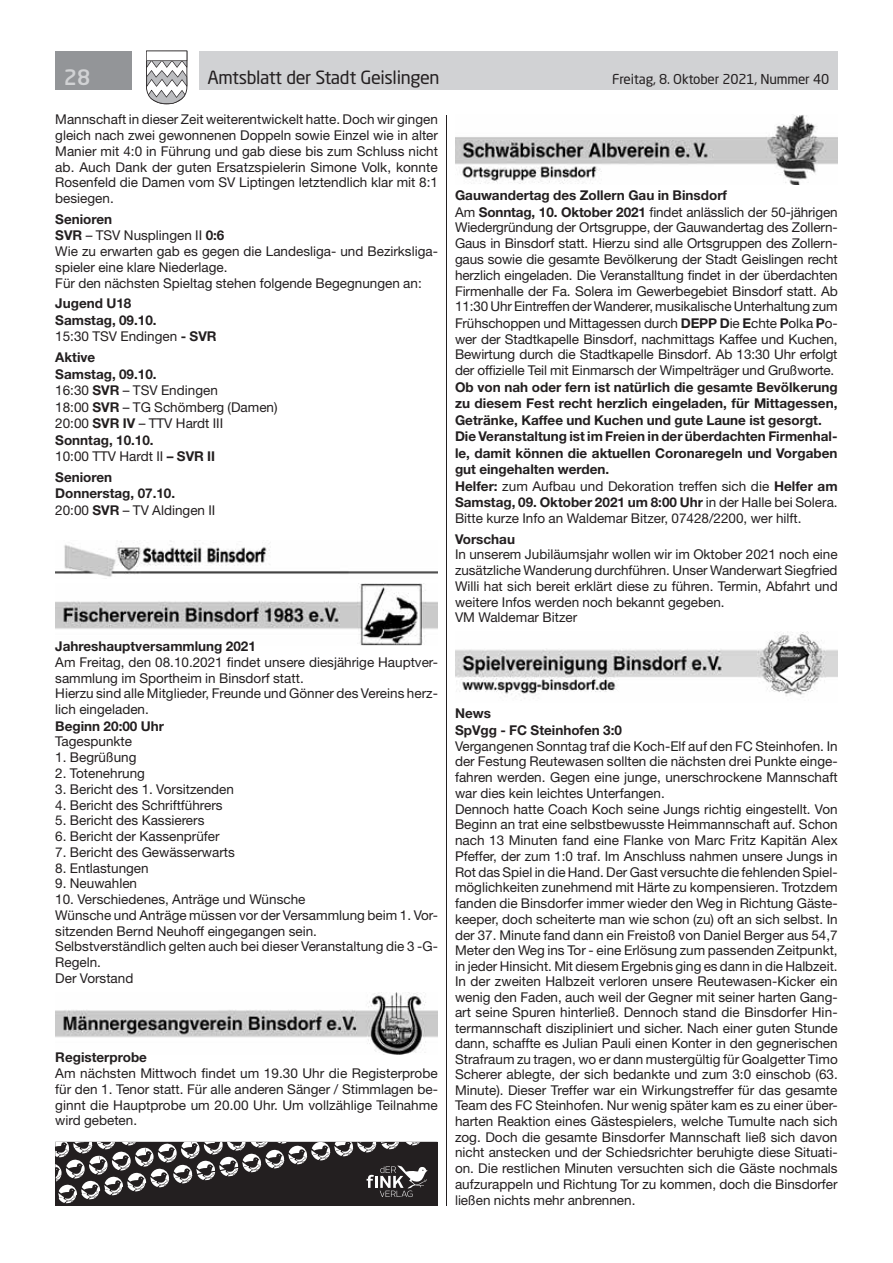
<style>
.page{position:relative;width:893px;height:1263px;background:#fff}
.page>*{position:absolute;margin:0;border:0;box-sizing:border-box;transform-origin:0 0}
.t1{font:500 21px "Neo Sans Std";color:#d1d2d4}
.t2{font:18px "Neo Sans Std";letter-spacing:-.02em;color:#231f20}
.t3{font:13.5px/15.6px "Helvetica Neue LT Std";color:#231f20}
.t4{font:700 13.5px/16.4px "Helvetica Neue LT Std";color:#231f20}
.t5{font:13.5px "Neo Sans Std";letter-spacing:-.015em;color:#231f20}
.s1{font-weight:700}
.s2{font-weight:400}
</style>
<div class="page">
<div style="left:199px;top:51px;width:639px;height:38px;background:#d1d2d4"></div>
<div style="left:55px;top:51px;width:77px;height:38px;background:#939598"></div>
<svg style="left:146px;top:51px;width:41px;height:53px"></svg>
<hr style="left:446px;top:115px;width:1px;height:1090px;background:#231f20">
<img style="left:55px;top:540px;width:383px;height:37px">
<img style="left:55px;top:584px;width:383px;height:61px">
<img style="left:55px;top:992px;width:383px;height:63px">
<img style="left:455px;top:115px;width:383px;height:69px">
<img style="left:455px;top:632px;width:383px;height:64px">
<svg style="left:55px;top:1142px;width:383px;height:63px;background:#4b4849"></svg>
<h1 class="t1" style="left:64px;top:64px;width:28px">28</h1>
<h2 class="t2" style="left:207px;top:66px;width:234px">Amtsblatt der Stadt Geislingen</h2>
<p class="t5" style="left:612px;top:71px;width:218px">Freitag, 8. Oktober 2021, Nummer 40</p>
<p class="t3" style="left:55px;top:112px;width:384px;text-align:justify">Mannschaft in dieser Zeit weiterentwickelt hatte. Doch wir gingen gleich nach zwei gewonnenen Doppeln sowie Einzel wie in alter Manier mit 4:0 in Führung und gab diese bis zum Schluss nicht ab. Auch Dank der guten Ersatzspielerin Simone Volk, konnte Rosenfeld die Damen vom SV Liptingen letztendlich klar mit 8:1 besiegen.</p>
<p class="t3" style="left:55px;top:211px;width:384px"><span class="s1">Senioren<br>SVR</span> – TSV Nusplingen II <span class="s1">0:6<br></span>Wie zu erwarten gab es gegen die Landesliga- und Bezirksliga&shy;spieler eine klare Niederlage.<br>Für den nächsten Spieltag stehen folgende Begegnungen an:</p>
<p class="t4" style="left:55px;top:295px;width:163px">Jugend U18<br>Samstag, 09.10.<br><span class="s2">15:30 TSV Endingen</span> - SVR</p>
<p class="t3" style="left:55px;top:349px;width:224px;line-height:16.5px"><span class="s1">Aktive<br>Samstag, 09.10.<br></span>16:30 <span class="s1">SVR</span> – TSV Endingen<br>18:00 <span class="s1">SVR</span> – TG Schömberg (Damen)<br>20:00 <span class="s1">SVR IV</span> – TTV Hardt III<br><span class="s1">Sonntag, 10.10.<br></span>10:00 TTV Hardt II <span class="s1">– SVR II</span></p>
<p class="t4" style="left:55px;top:469px;width:162px">Senioren<br>Donnerstag, 07.10.<br><span class="s2">20:00</span> SVR <span class="s2">– TV Aldingen II</span></p>
<p class="t3" style="left:455px;top:187px;width:384px"><span class="s1">Gauwandertag des Zollern Gau in Binsdorf<br></span>Am <span class="s1">Sonntag, 10. Oktober 2021</span> findet anlässlich der 50-jährigen Wiedergründung der Ortsgruppe, der Gauwandertag des Zollern-Gaus in Binsdorf statt. Hierzu sind alle Ortsgruppen des Zollern&shy;gaus sowie die gesamte Bevölkerung der Stadt Geislingen recht herzlich eingeladen. Die Veranstalltung findet in der überdachten Firmenhalle der Fa. Solera im Gewerbegebiet Binsdorf statt. Ab 11:30 Uhr Eintreffen der Wanderer, musikalische Unterhaltung zum Frühschoppen und Mittagessen durch <span class="s1">DEPP D</span>ie <span class="s1">E</span>chte <span class="s1">P</span>olka <span class="s1">P</span>o&shy;wer der Stadtkapelle Binsdorf, nachmittags Kaffee und Kuchen, Bewirtung durch die Stadtkapelle Binsdorf. Ab 13:30 Uhr erfolgt der offizielle Teil mit Einmarsch der Wimpelträger und Grußworte.</p>
<p class="t4" style="left:455px;top:378px;width:384px">Ob von nah oder fern ist natürlich die gesamte Bevölkerung zu diesem Fest recht herzlich eingeladen, für Mittagessen, Getränke, Kaffee und Kuchen und gute Laune ist gesorgt.<br>Die Veranstaltung ist im Freien in der überdachten Firmenhal&shy;le, damit können die aktuellen Coronaregeln und Vorgaben gut eingehalten werden.<br>Helfer: <span class="s2">zum Aufbau und Dekoration treffen sich die</span> Helfer am Samstag, 09. Oktober 2021 um 8:00 Uhr <span class="s2">in der Halle bei Solera.<br>Bitte kurze Info an Waldemar Bitzer, 07428/2200, wer hilft.</span></p>
<p class="t4" style="left:455px;top:530px;width:62px">Vorschau</p>
<p class="t3" style="left:455px;top:546px;width:384px">In unserem Jubiläumsjahr wollen wir im Oktober 2021 noch eine zusätzliche Wanderung durchführen. Unser Wanderwart Siegfried Willi hat sich bereit erklärt diese zu führen. Termin, Abfahrt und weitere Infos werden noch bekannt gegeben.<br>VM Waldemar Bitzer</p>
<p class="t4" style="left:55px;top:638px;width:202px">Jahreshauptversammlung 2021</p>
<p class="t3" style="left:55px;top:654px;width:384px">Am Freitag, den 08.10.2021 findet unsere diesjährige Hauptver&shy;sammlung im Sportheim in Binsdorf statt.<br>Hierzu sind alle Mitglieder, Freunde und Gönner des Vereins herz&shy;lich eingeladen.</p>
<p class="t4" style="left:55px;top:717px;width:110px">Beginn 20:00 Uhr</p>
<p class="t3" style="left:55px;top:734px;width:78px">Tagespunkte</p>
<p class="t3" style="left:55px;top:749px;width:83px">1. Begrüßung</p>
<p class="t3" style="left:55px;top:765px;width:91px">2. Totenehrung</p>
<p class="t3" style="left:55px;top:781px;width:180px">3. Bericht des 1. Vorsitzenden</p>
<p class="t3" style="left:55px;top:797px;width:169px">4. Bericht des Schriftführers</p>
<p class="t3" style="left:55px;top:812px;width:151px">5. Bericht des Kassierers</p>
<p class="t3" style="left:55px;top:828px;width:166px">6. Bericht der Kassenprüfer</p>
<p class="t3" style="left:55px;top:844px;width:181px">7. Bericht des Gewässerwarts</p>
<p class="t3" style="left:55px;top:860px;width:95px">8. Entlastungen</p>
<p class="t3" style="left:55px;top:875px;width:83px">9. Neuwahlen</p>
<p class="t3" style="left:55px;top:891px;width:384px">10. Verschiedenes, Anträge und Wünsche<br>Wünsche und Anträge müssen vor der Versammlung beim 1. Vor&shy;sitzenden Bernd Neuhoff eingegangen sein.<br>Selbstverständlich gelten auch bei dieser Veranstaltung die 3 -G-Regeln.<br>Der Vorstand</p>
<p class="t4" style="left:55px;top:1049px;width:93px">Registerprobe</p>
<p class="t3" style="left:55px;top:1065px;width:384px;text-align:justify">Am nächsten Mittwoch findet um 19.30 Uhr die Registerprobe für den 1. Tenor statt. Für alle anderen Sänger / Stimmlagen be&shy;ginnt die Hauptprobe um 20.00 Uhr. Um vollzählige Teilnahme wird gebeten.</p>
<p class="t4" style="left:455px;top:705px;width:169px">News<br>SpVgg - FC Steinhofen 3:0</p>
<p class="t3" style="left:455px;top:738px;width:384px">Vergangenen Sonntag traf die Koch-Elf auf den FC Steinhofen. In der Festung Reutewasen sollten die nächsten drei Punkte einge&shy;fahren werden. Gegen eine junge, unerschrockene Mannschaft war dies kein leichtes Unterfangen.<br>Dennoch hatte Coach Koch seine Jungs richtig eingestellt. Von Beginn an trat eine selbstbewusste Heimmannschaft auf. Schon nach 13 Minuten fand eine Flanke von Marc Fritz Kapitän Alex Pfeffer, der zum 1:0 traf. Im Anschluss nahmen unsere Jungs in Rot das Spiel in die Hand. Der Gast versuchte die fehlenden Spiel&shy;möglichkeiten zunehmend mit Härte zu kompensieren. Trotzdem fanden die Binsdorfer immer wieder den Weg in Richtung Gäste&shy;keeper, doch scheiterte man wie schon (zu) oft an sich selbst. In der 37. Minute fand dann ein Freistoß von Daniel Berger aus 54,7<br>Meter den Weg ins Tor - eine Erlösung zum passenden Zeitpunkt, in jeder Hinsicht. Mit diesem Ergebnis ging es dann in die Halbzeit.<br>In der zweiten Halbzeit verloren unsere Reutewasen-Kicker ein wenig den Faden, auch weil der Gegner mit seiner harten Gang&shy;art seine Spuren hinterließ. Dennoch stand die Binsdorfer Hin&shy;termannschaft diszipliniert und sicher. Nach einer guten Stunde dann, schaffte es Julian Pauli einen Konter in den gegnerischen Strafraum zu tragen, wo er dann mustergültig für Goalgetter Timo Scherer ablegte, der sich bedankte und zum 3:0 einschob (63.<br>Minute). Dieser Treffer war ein Wirkungstreffer für das gesamte Team des FC Steinhofen. Nur wenig später kam es zu einer über&shy;harten Reaktion eines Gästespielers, welche Tumulte nach sich zog. Doch die gesamte Binsdorfer Mannschaft ließ sich davon nicht anstecken und der Schiedsrichter beruhigte diese Situati&shy;on. Die restlichen Minuten versuchten sich die Gäste nochmals aufzurappeln und Richtung Tor zu kommen, doch die Binsdorfer ließen nichts mehr anbrennen.</p>
</div>
